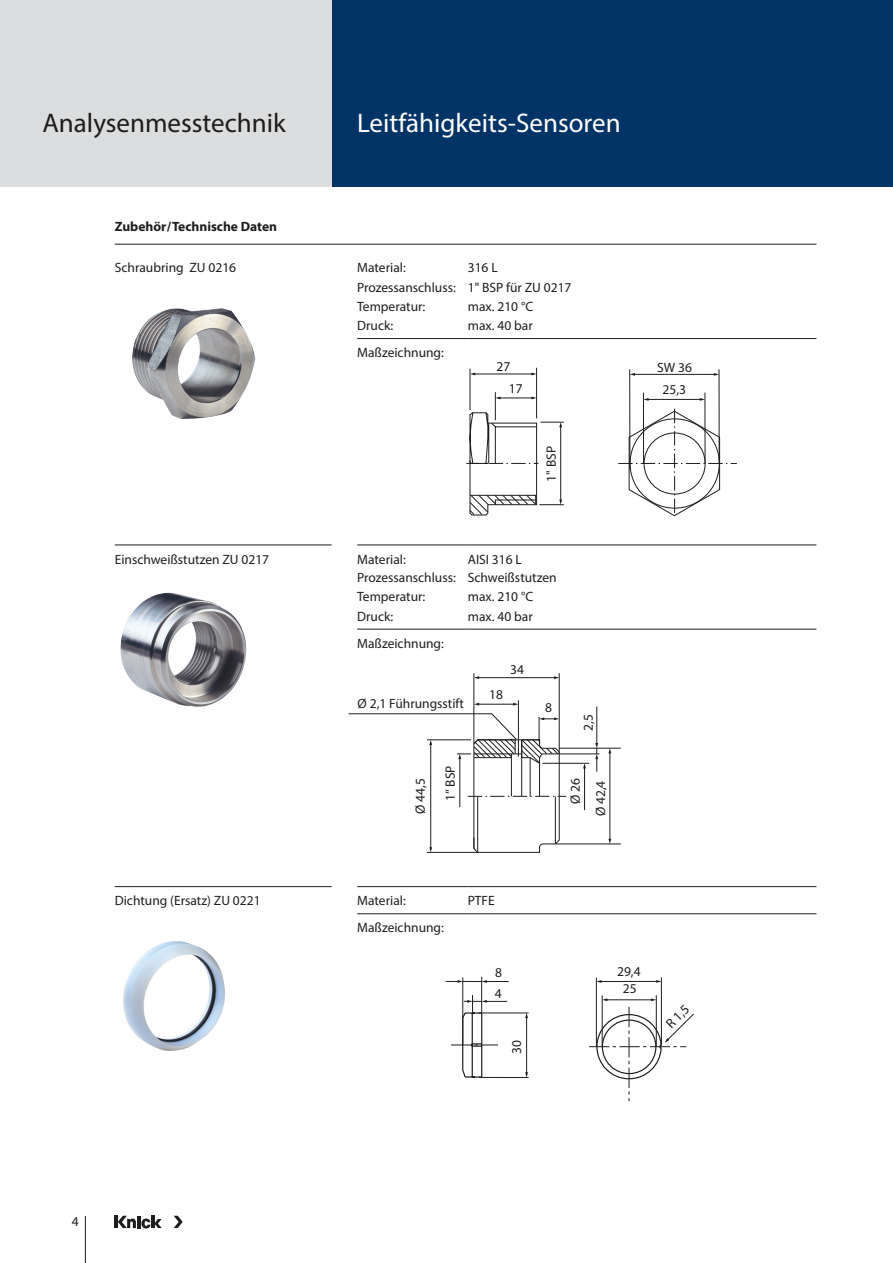
<style>
.page{position:relative;width:893px;height:1263px;background:#fff}
.page>*{position:absolute;margin:0;border:0;box-sizing:border-box;transform-origin:0 0}
.Produktgruppe{font:27px "Myriad Pro";color:#fff}
.t1{font:27px "Myriad Pro";color:#1d1d1b}
.Beschriftungen{font:13.5px "Myriad Pro";color:#1d1d1b}
.Tabelle_Headline{font:700 13.5px "Myriad Pro";color:#1d1d1b}
</style>
<div class="page">
<div style="left:332px;top:0;width:561px;height:187px;background:#003466"></div>
<div style="left:0;top:0;width:332px;height:187px;background:#dcddde"></div>
<hr style="left:85px;top:1216px;width:1px;height:47px;background:#1d1d1b">
<hr style="left:114px;top:1216px;width:4px;height:12px;background:#1d1d1b">
<svg style="left:174px;top:1216px;width:9px;height:12px"></svg>
<svg style="left:118px;top:1216px;width:44px;height:12px"></svg>
<hr style="left:474px;top:374px;width:58px;height:1px;background:#1d1d1b">
<hr style="left:470px;top:369px;width:1px;height:41px;background:#1d1d1b">
<hr style="left:536px;top:368px;width:1px;height:50px;background:#1d1d1b">
<svg style="left:618px;top:409px;width:119px;height:108px"></svg>
<hr style="left:629px;top:369px;width:1px;height:100px;background:#1d1d1b">
<hr style="left:705px;top:393px;width:1px;height:70px;background:#1d1d1b">
<hr style="left:643px;top:393px;width:1px;height:70px;background:#1d1d1b">
<hr style="left:719px;top:369px;width:1px;height:94px;background:#1d1d1b">
<hr style="left:634px;top:374px;width:81px;height:1px;background:#1d1d1b">
<svg style="left:630px;top:373px;width:5px;height:3px"></svg>
<svg style="left:714px;top:373px;width:5px;height:3px"></svg>
<hr style="left:648px;top:399px;width:53px;height:1px;background:#1d1d1b">
<svg style="left:643px;top:398px;width:6px;height:3px"></svg>
<svg style="left:700px;top:398px;width:5px;height:3px"></svg>
<svg style="left:466px;top:392px;width:98px;height:124px"></svg>
<hr style="left:559px;top:673px;width:1px;height:79px;background:#1d1d1b">
<hr style="left:478px;top:677px;width:77px;height:1px;background:#1d1d1b">
<svg style="left:554px;top:676px;width:5px;height:3px"></svg>
<hr style="left:474px;top:673px;width:1px;height:70px;background:#1d1d1b">
<hr style="left:478px;top:704px;width:36px;height:1px;background:#1d1d1b">
<hr style="left:518px;top:700px;width:1px;height:57px;background:#1d1d1b">
<hr style="left:556px;top:844px;width:65px;height:1px;background:#1d1d1b">
<hr style="left:542px;top:763px;width:47px;height:1px;background:#1d1d1b">
<hr style="left:559px;top:754px;width:41px;height:1px;background:#1d1d1b">
<hr style="left:559px;top:748px;width:62px;height:1px;background:#1d1d1b">
<hr style="left:584px;top:767px;width:1px;height:43px;background:#1d1d1b">
<svg style="left:583px;top:763px;width:3px;height:5px"></svg>
<hr style="left:596px;top:707px;width:1px;height:37px;background:#1d1d1b">
<hr style="left:610px;top:752px;width:1px;height:88px;background:#1d1d1b">
<svg style="left:608px;top:839px;width:3px;height:5px"></svg>
<svg style="left:595px;top:743px;width:3px;height:29px"></svg>
<svg style="left:348px;top:713px;width:218px;height:140px"></svg>
<hr style="left:481px;top:977px;width:1px;height:36px;background:#1d1d1b">
<hr style="left:462px;top:977px;width:1px;height:68px;background:#1d1d1b">
<svg style="left:446px;top:980px;width:63px;height:3px"></svg>
<hr style="left:661px;top:977px;width:1px;height:68px;background:#1d1d1b">
<hr style="left:596px;top:977px;width:1px;height:70px;background:#1d1d1b">
<hr style="left:601px;top:981px;width:56px;height:1px;background:#1d1d1b">
<svg style="left:656px;top:980px;width:5px;height:3px"></svg>
<svg style="left:596px;top:980px;width:6px;height:3px"></svg>
<svg style="left:451px;top:995px;width:243px;height:106px"></svg>
<img style="left:132px;top:308px;width:123px;height:111px">
<img style="left:123px;top:941px;width:102px;height:110px">
<img style="left:121px;top:593px;width:125px;height:114px">
<hr style="left:357px;top:338px;width:111px;height:1px;background:#1d1d1b">
<hr style="left:468px;top:338px;width:348px;height:1px;background:#1d1d1b">
<hr style="left:115px;top:244px;width:701px;height:1px;background:#1d1d1b">
<hr style="left:357px;top:545px;width:111px;height:1px;background:#1d1d1b">
<hr style="left:468px;top:545px;width:348px;height:1px;background:#1d1d1b">
<hr style="left:115px;top:545px;width:217px;height:1px;background:#1d1d1b">
<hr style="left:357px;top:629px;width:111px;height:1px;background:#1d1d1b">
<hr style="left:468px;top:629px;width:348px;height:1px;background:#1d1d1b">
<hr style="left:357px;top:886px;width:111px;height:1px;background:#1d1d1b">
<hr style="left:468px;top:886px;width:348px;height:1px;background:#1d1d1b">
<hr style="left:357px;top:913px;width:111px;height:1px;background:#1d1d1b">
<hr style="left:468px;top:913px;width:348px;height:1px;background:#1d1d1b">
<hr style="left:115px;top:886px;width:217px;height:1px;background:#1d1d1b">
<h1 class="t1" style="left:43px;top:106px;width:245px">Analysenmesstechnik</h1>
<p class="Tabelle_Headline" style="left:115px;top:218px;width:164px">Zubehör/Technische Daten</p>
<p class="Produktgruppe" style="left:357px;top:106px;width:265px">Leitfähigkeits-Sensoren</p>
<p class="Beschriftungen" style="left:115px;top:259px;width:123px">Schraubring ZU 0216</p>
<p class="Beschriftungen" style="left:357px;top:259px;width:50px">Material:</p>
<p class="Beschriftungen" style="left:468px;top:259px;width:32px">316 L</p>
<p class="Beschriftungen" style="left:357px;top:279px;width:100px">Prozessanschluss:</p>
<p class="Beschriftungen" style="left:468px;top:279px;width:105px">1" BSP für ZU 0217</p>
<p class="Beschriftungen" style="left:357px;top:298px;width:70px">Temperatur:</p>
<p class="Beschriftungen" style="left:468px;top:298px;width:67px">max. 210 °C</p>
<p class="Beschriftungen" style="left:357px;top:317px;width:38px">Druck:</p>
<p class="Beschriftungen" style="left:468px;top:317px;width:66px">max. 40 bar</p>
<p class="Beschriftungen" style="left:357px;top:344px;width:88px">Maßzeichnung:</p>
<p class="Beschriftungen" style="left:496px;top:359px;width:15px">27</p>
<p class="Beschriftungen" style="left:657px;top:359px;width:36px">SW 36</p>
<p class="Beschriftungen" style="left:509px;top:380px;width:15px">17</p>
<p class="Beschriftungen" style="left:662px;top:381px;width:25px">25,3</p>
<p class="Beschriftungen" style="left:543px;top:482px;width:37px;rotate:-90deg">1" BSP</p>
<p class="Beschriftungen" style="left:115px;top:551px;width:156px">Einschweißstutzen ZU 0217</p>
<p class="Beschriftungen" style="left:357px;top:551px;width:50px">Material:</p>
<p class="Beschriftungen" style="left:468px;top:551px;width:56px">AISI 316 L</p>
<p class="Beschriftungen" style="left:357px;top:569px;width:100px">Prozessanschluss:</p>
<p class="Beschriftungen" style="left:468px;top:569px;width:90px">Schweißstutzen</p>
<p class="Beschriftungen" style="left:357px;top:588px;width:70px">Temperatur:</p>
<p class="Beschriftungen" style="left:468px;top:588px;width:67px">max. 210 °C</p>
<p class="Beschriftungen" style="left:357px;top:608px;width:38px">Druck:</p>
<p class="Beschriftungen" style="left:468px;top:608px;width:66px">max. 40 bar</p>
<p class="Beschriftungen" style="left:357px;top:635px;width:88px">Maßzeichnung:</p>
<p class="Beschriftungen" style="left:358px;top:695px;width:108px">Ø 2,1 Führungsstift</p>
<p class="Beschriftungen" style="left:510px;top:661px;width:15px">34</p>
<p class="Beschriftungen" style="left:489px;top:686px;width:15px">18</p>
<p class="Beschriftungen" style="left:545px;top:699px;width:8px">8</p>
<p class="Beschriftungen" style="left:580px;top:731px;width:18px;rotate:-90deg">2,5</p>
<p class="Beschriftungen" style="left:442px;top:801px;width:37px;rotate:-90deg">1“ BSP</p>
<p class="Beschriftungen" style="left:567px;top:804px;width:28px;rotate:-90deg">Ø 26</p>
<p class="Beschriftungen" style="left:412px;top:814px;width:37px;rotate:-90deg">Ø 44,5</p>
<p class="Beschriftungen" style="left:592px;top:816px;width:37px;rotate:-90deg">Ø 42,4</p>
<p class="Beschriftungen" style="left:115px;top:892px;width:147px">Dichtung (Ersatz) ZU 0221</p>
<p class="Beschriftungen" style="left:357px;top:892px;width:50px">Material:</p>
<p class="Beschriftungen" style="left:468px;top:892px;width:29px">PTFE</p>
<p class="Beschriftungen" style="left:357px;top:919px;width:88px">Maßzeichnung:</p>
<p class="Beschriftungen" style="left:495px;top:964px;width:8px">8</p>
<p class="Beschriftungen" style="left:617px;top:963px;width:25px">29,4</p>
<p class="Beschriftungen" style="left:72px;top:1213px;width:8px">4</p>
<p class="Beschriftungen" style="left:495px;top:985px;width:8px">4</p>
<p class="Beschriftungen" style="left:508px;top:1054px;width:15px;rotate:-90deg">30</p>
<p class="Beschriftungen" style="left:623px;top:980px;width:15px">25</p>
<p class="Beschriftungen" style="left:662px;top:1020px;width:28px;rotate:-45deg">R 1,5</p>
</div>
